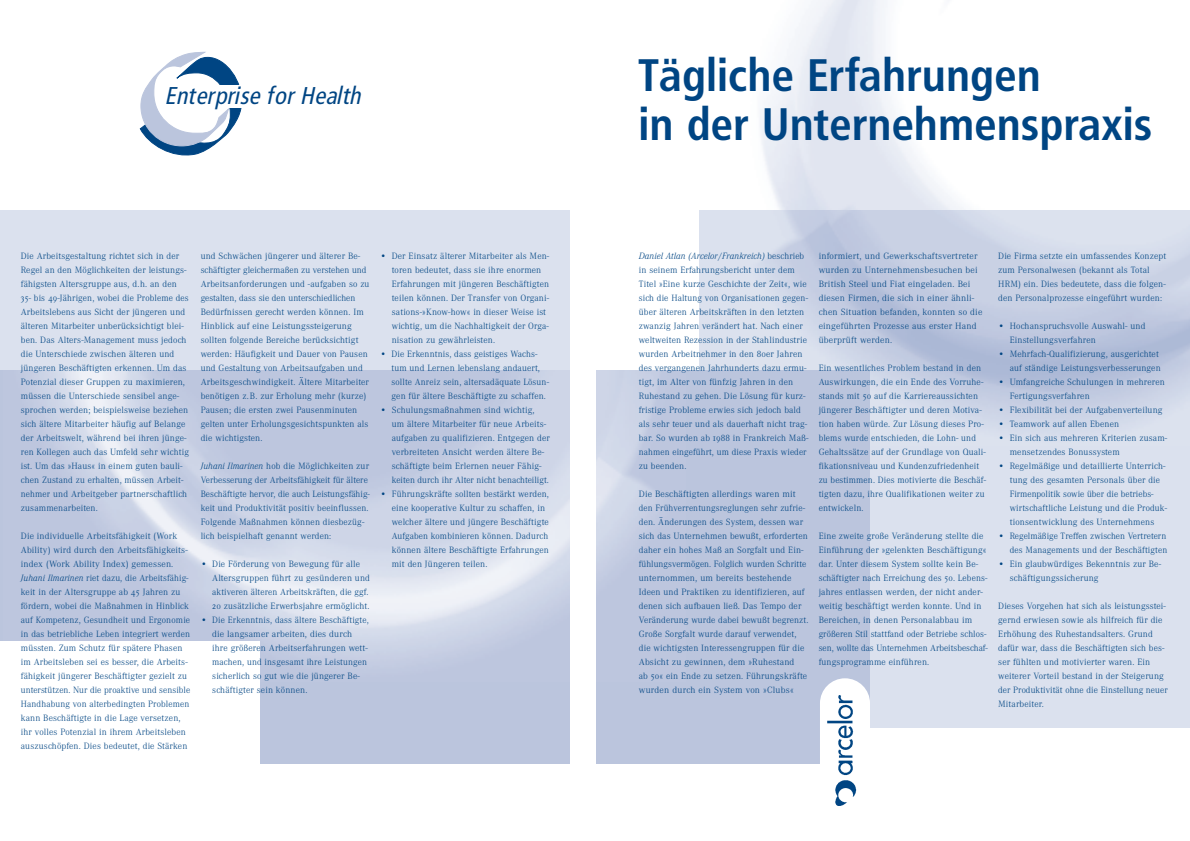
<style>
.page{position:relative;width:1190px;height:841px;background:#fff}
.page>*{position:absolute;margin:0;border:0;box-sizing:border-box;transform-origin:0 0}
.t1{font:700 45px/49px "Frutiger Condensed BQ";letter-spacing:.015em;color:#004583}
.t2{font:24px "Frutiger Conital";letter-spacing:.03em;color:#004583}
.t3{font:300 9.5px/14px "Corporate A";letter-spacing:.015em;color:#004583}
.s1{font-family:"Corporate ASC"}
.s2{font-style:italic}
</style>
<div class="page">
<svg style="left:699px;top:210px;width:491px;height:518px;background:#d1d9e9"></svg>
<div style="left:0;top:210px;width:584px;height:402px;background:#dbe1ee"></div>
<img style="left:3px;top:370px;width:258px;height:271px">
<div style="left:261px;top:370px;width:609px;height:394px;background:#bbc5dd"></div>
<img style="left:261px;top:370px;width:398px;height:311px">
<div style="left:570px;top:195px;width:25px;height:606px;background:#fff"></div>
<div style="left:820px;top:678px;width:50px;height:139px;background:#fff;border-radius:25px"></div>
<img style="left:827px;top:695px;width:30px;height:111px">
<svg style="left:139px;top:51px;width:103px;height:105px"></svg>
<div style="left:163px;top:85px;width:218px;height:23px;background:#fff"></div>
<h2 class="t2" style="left:167px;top:86px;width:197px">Enterprise for Health</h2>
<p class="t3" style="left:21px;top:250px;width:170px">Die Arbeitsgestaltung richtet sich in der Regel an den Möglichkeiten der leistungs&shy;fähigsten Altersgruppe aus, d.h. an den <span class="s1">35</span>- bis <span class="s1">49</span>-Jährigen, wobei die Probleme des Arbeitslebens aus Sicht der jüngeren und älteren Mitarbeiter unberücksichtigt blei&shy;ben. Das Alters-Management muss jedoch die Unterschiede zwischen älteren und jüngeren Beschäftigten erkennen. Um das Potenzial dieser Gruppen zu maximieren, müssen die Unterschiede sensibel ange&shy;sprochen werden; beispielsweise beziehen sich ältere Mitarbeiter häufig auf Belange der Arbeitswelt, während bei ihren jünge&shy;ren Kollegen auch das Umfeld sehr wichtig ist. Um das »Haus« in einem guten bauli&shy;chen Zustand zu erhalten, müssen Arbeit&shy;nehmer und Arbeitgeber partnerschaftlich zusammenarbeiten.</p>
<p class="t3" style="left:21px;top:530px;width:171px">Die individuelle Arbeitsfähigkeit (Work Ability) wird durch den Arbeitsfähigkeits&shy;index (Work Ability Index) gemessen.<br><span class="s2">Juhani Ilmarinen</span> riet dazu, die Arbeitsfähig&shy;keit in der Altersgruppe ab <span class="s1">45</span> Jahren zu fördern, wobei die Maßnahmen in Hinblick auf Kompetenz, Gesundheit und Ergonomie in das betriebliche Leben integriert werden müssten. Zum Schutz für spätere Phasen im Arbeitsleben sei es besser, die Arbeits&shy;fähigkeit jüngerer Beschäftigter gezielt zu unterstützen. Nur die proaktive und sensible Handhabung von alterbedingten Problemen kann Beschäftigte in die Lage versetzen, ihr volles Potenzial in ihrem Arbeitsleben auszuschöpfen. Dies bedeutet, die Stärken</p>
<p class="t3" style="left:201px;top:250px;width:170px">und Schwächen jüngerer und älterer Be&shy;schäftigter gleichermaßen zu verstehen und Arbeitsanforderungen und -aufgaben so zu gestalten, dass sie den unterschiedlichen Bedürfnissen gerecht werden können. Im Hinblick auf eine Leistungssteigerung sollten folgende Bereiche berücksichtigt werden: Häufigkeit und Dauer von Pausen und Gestaltung von Arbeitsaufgaben und Arbeitsgeschwindigkeit. Ältere Mitarbeiter benötigen z.B. zur Erholung mehr (kurze)<br>Pausen; die ersten zwei Pausenminuten gelten unter Erholungsgesichtspunkten als die wichtigsten.</p>
<p class="t3" style="left:201px;top:460px;width:171px"><span class="s2">Juhani Ilmarinen</span> hob die Möglichkeiten zur Verbesserung der Arbeitsfähigkeit für ältere Beschäftigte hervor, die auch Leistungsfähig&shy;keit und Produktivität positiv beeinflussen.<br>Folgende Maßnahmen können diesbezüg&shy;lich beispielhaft genannt werden:</p>
<p class="t3" style="left:212px;top:558px;width:159px;text-indent:-11px">• Die Förderung von Bewegung für alle Altersgruppen führt zu gesünderen und aktiveren älteren Arbeitskräften, die ggf.<br><span class="s1">20</span> zusätzliche Erwerbsjahre ermöglicht.</p>
<p class="t3" style="left:212px;top:614px;width:158px;text-indent:-11px">• Die Erkenntnis, dass ältere Beschäftigte, die langsamer arbeiten, dies durch ihre größeren Arbeitserfahrungen wett&shy;machen, und insgesamt ihre Leistungen sicherlich so gut wie die jüngerer Be&shy;schäftigter sein können.</p>
<p class="t3" style="left:392px;top:250px;width:159px;text-indent:-11px">• Der Einsatz älterer Mitarbeiter als Men&shy;toren bedeutet, dass sie ihre enormen Erfahrungen mit jüngeren Beschäftigten teilen können. Der Transfer von Organi&shy;sations-»Know-how« in dieser Weise ist wichtig, um die Nachhaltigkeit der Orga&shy;nisation zu gewährleisten.</p>
<p class="t3" style="left:392px;top:348px;width:159px;text-indent:-11px">• Die Erkenntnis, dass geistiges Wachs&shy;tum und Lernen lebenslang andauert, sollte Anreiz sein, altersadäquate Lösun&shy;gen für ältere Beschäftigte zu schaffen.</p>
<p class="t3" style="left:392px;top:404px;width:160px;text-indent:-11px">• Schulungsmaßnahmen sind wichtig,<br>um ältere Mitarbeiter für neue Arbeits&shy;aufgaben zu qualifizieren. Entgegen der verbreiteten Ansicht werden ältere Be&shy;schäftigte beim Erlernen neuer Fähig&shy;keiten durch ihr Alter nicht benachteiligt.</p>
<p class="t3" style="left:392px;top:488px;width:159px;text-indent:-12px">• Führungskräfte sollten bestärkt werden, eine kooperative Kultur zu schaffen, in welcher ältere und jüngere Beschäftigte Aufgaben kombinieren können. Dadurch können ältere Beschäftigte Erfahrungen mit den Jüngeren teilen.</p>
<h1 class="t1" style="left:639px;top:55px;width:515px">Tägliche Erfahrungen<br>in der Unternehmenspraxis</h1>
<p class="t3" style="left:639px;top:250px;width:171px"><span class="s2">Daniel Atlan (Arcelor/Frankreich)</span> beschrieb in seinem Erfahrungsbericht unter dem Titel »Eine kurze Geschichte der Zeit«, wie sich die Haltung von Organisationen gegen&shy;über älteren Arbeitskräften in den letzten zwanzig Jahren verändert hat. Nach einer weltweiten Rezession in der Stahlindustrie wurden Arbeitnehmer in den <span class="s1">80</span>er Jahren des vergangenen Jahrhunderts dazu ermu&shy;tigt, im Alter von fünfzig Jahren in den Ruhestand zu gehen. Die Lösung für kurz&shy;fristige Probleme erwies sich jedoch bald als sehr teuer und als dauerhaft nicht trag&shy;bar. So wurden ab <span class="s1">1988</span> in Frankreich Maß&shy;nahmen eingeführt, um diese Praxis wieder zu beenden.</p>
<p class="t3" style="left:639px;top:488px;width:171px">Die Beschäftigten allerdings waren mit den Frühverrentungsreglungen sehr zufrie&shy;den. Änderungen des System, dessen war sich das Unternehmen bewußt, erforderten daher ein hohes Maß an Sorgfalt und Ein&shy;fühlungsvermögen. Folglich wurden Schritte unternommen, um bereits bestehende Ideen und Praktiken zu identifizieren, auf denen sich aufbauen ließ. Das Tempo der Veränderung wurde dabei bewußt begrenzt.<br>Große Sorgfalt wurde darauf verwendet, die wichtigsten Interessengruppen für die Absicht zu gewinnen, dem »Ruhestand<br>ab <span class="s1">50</span>« ein Ende zu setzen. Führungskräfte wurden durch ein System von »Clubs«</p>
<p class="t3" style="left:819px;top:250px;width:165px">informiert, und Gewerkschaftsvertreter wurden zu Unternehmensbesuchen bei British Steel und Fiat eingeladen. Bei diesen Firmen, die sich in einer ähnli&shy;chen Situation befanden, konnten so die eingeführten Prozesse aus erster Hand überprüft werden.</p>
<p class="t3" style="left:819px;top:362px;width:169px">Ein wesentliches Problem bestand in den Auswirkungen, die ein Ende des Vorruhe&shy;stands mit <span class="s1">50</span> auf die Karriereaussichten jüngerer Beschäftigter und deren Motiva&shy;tion haben würde. Zur Lösung dieses Pro&shy;blems wurde entschieden, die Lohn- und Gehaltssätze auf der Grundlage von Quali&shy;fikationsniveau und Kundenzufriedenheit zu bestimmen. Dies motivierte die Beschäf&shy;tigten dazu, ihre Qualifikationen weiter zu entwickeln.</p>
<p class="t3" style="left:819px;top:530px;width:171px">Eine zweite große Veränderung stellte die Einführung der »gelenkten Beschäftigung« dar. Unter diesem System sollte kein Be&shy;schäftigter nach Erreichung des <span class="s1">50</span>. Lebens&shy;jahres entlassen werden, der nicht ander&shy;weitig beschäftigt werden konnte. Und in Bereichen, in denen Personalabbau im größeren Stil stattfand oder Betriebe schlos&shy;sen, wollte das Unternehmen Arbeitsbeschaf&shy;fungsprogramme einführen.</p>
<p class="t3" style="left:998px;top:250px;width:170px">Die Firma setzte ein umfassendes Konzept zum Personalwesen (bekannt als Total HRM) ein. Dies bedeutete, dass die folgen&shy;den Personalprozesse eingeführt wurden:</p>
<p class="t3" style="left:1010px;top:320px;width:137px;text-indent:-11px">• Hochanspruchsvolle Auswahl- und<br>Einstellungsverfahren</p>
<p class="t3" style="left:998px;top:348px;width:164px;text-align:right">• Mehrfach-Qualifizierung, ausgerichtet auf ständige Leistungsverbesserungen</p>
<p class="t3" style="left:1010px;top:376px;width:157px;text-indent:-11px">• Umfangreiche Schulungen in mehreren<br>Fertigungsverfahren</p>
<p class="t3" style="left:998px;top:404px;width:166px">• Flexibilität bei der Aufgabenverteilung</p>
<p class="t3" style="left:998px;top:418px;width:122px">• Teamwork auf allen Ebenen</p>
<p class="t3" style="left:1010px;top:432px;width:159px;text-indent:-11px">• Ein sich aus mehreren Kriterien zusam&shy;mensetzendes Bonussystem</p>
<p class="t3" style="left:1010px;top:460px;width:159px;text-indent:-11px">• Regelmäßige und detaillierte Unterrich&shy;tung des gesamten Personals über die Firmenpolitik sowie über die betriebs&shy;wirtschaftliche Leistung und die Produk&shy;tionsentwicklung des Unternehmens</p>
<p class="t3" style="left:998px;top:530px;width:171px;text-align:right">• Regelmäßige Treffen zwischen Vertretern des Managements und der Beschäftigten</p>
<p class="t3" style="left:1010px;top:558px;width:153px;text-indent:-11px">• Ein glaubwürdiges Bekenntnis zur Be&shy;schäftigungssicherung</p>
<p class="t3" style="left:998px;top:600px;width:171px">Dieses Vorgehen hat sich als leistungsstei&shy;gernd erwiesen sowie als hilfreich für die Erhöhung des Ruhestandsalters. Grund dafür war, dass die Beschäftigten sich bes&shy;ser fühlten und motivierter waren. Ein weiterer Vorteil bestand in der Steigerung der Produktivität ohne die Einstellung neuer Mitarbeiter.</p>
</div>
